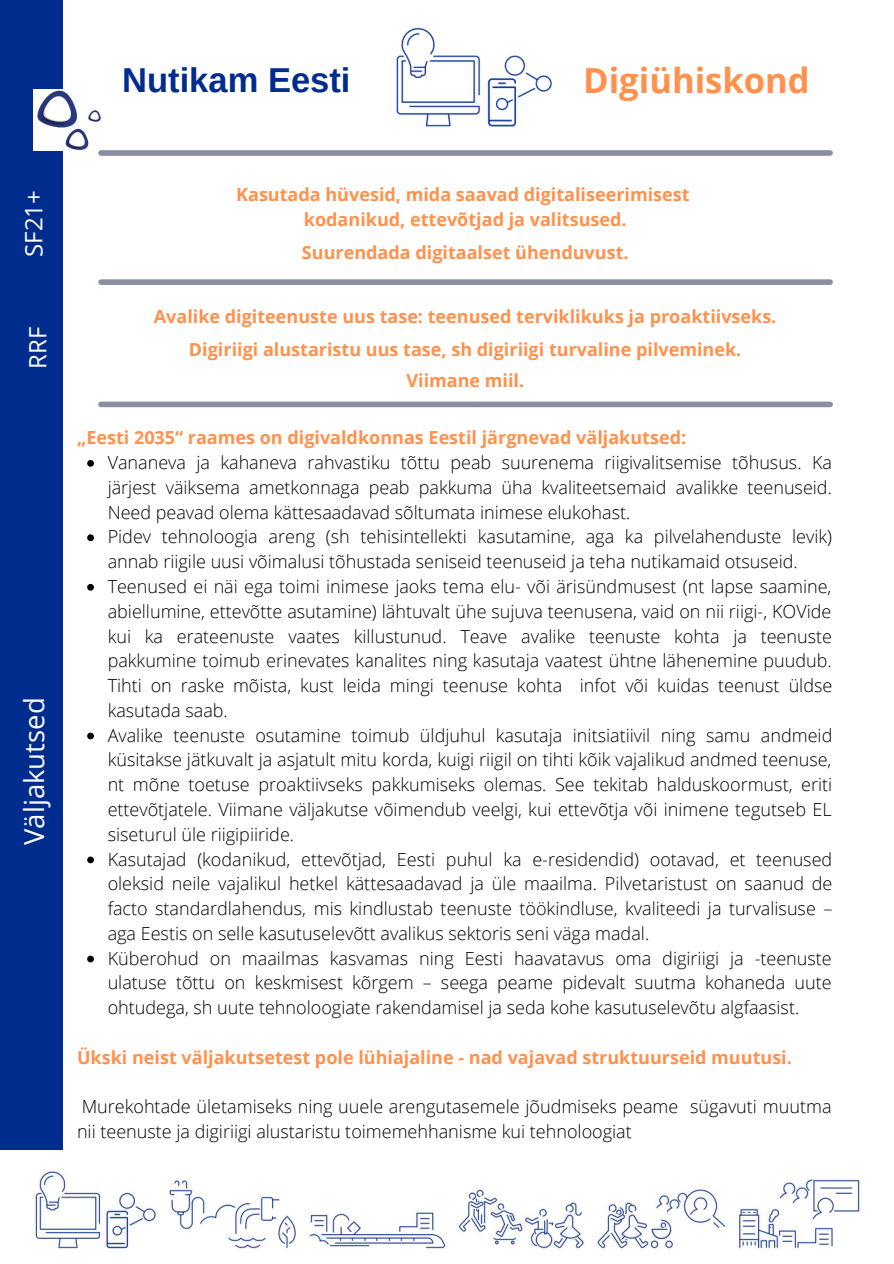
<style>
.page{position:relative;width:894px;height:1264px;background:#fff}
.page>*{position:absolute;margin:0;border:0;box-sizing:border-box;transform-origin:0 0}
.t1{font:700 34.5px "Arimo";color:#002c8e}
.t2{font:700 34.5px "Open Sans";color:#ff914d}
.t3{font:27.45px "Open Sans";color:#fff}
.t4{font:24px "Open Sans";color:#fff}
.t5{font:23.85px "Open Sans";color:#fff}
.t6{font:300 18px/24.8px "Open Sans";color:#000;text-align:justify}
.t7{font:700 18px "Open Sans";color:#ff914d}
</style>
<div class="page">
<img style="left:0;top:1149px;width:860px;height:101px">
<div style="left:0;top:0;width:63px;height:1149px;background:#002c8e"></div>
<svg style="left:87px;top:460px;width:7px;height:7px"></svg>
<svg style="left:87px;top:534px;width:7px;height:7px"></svg>
<svg style="left:87px;top:584px;width:7px;height:6px"></svg>
<svg style="left:87px;top:732px;width:7px;height:7px"></svg>
<svg style="left:87px;top:856px;width:7px;height:7px"></svg>
<svg style="left:87px;top:955px;width:7px;height:7px"></svg>
<img style="left:34px;top:90px;width:67px;height:60px">
<div style="left:101px;top:150px;width:728px;height:6px;background:#898fa0"></div>
<div style="left:101px;top:279px;width:728px;height:6px;background:#898fa0"></div>
<div style="left:101px;top:401px;width:728px;height:6px;background:#898fa0"></div>
<img style="left:396px;top:27px;width:156px;height:100px">
<p class="t1" style="left:122px;top:60px;width:230px">Nutikam Eesti</p>
<p class="t2" style="left:583px;top:56px;width:228px">Digiühiskond</p>
<p class="t4" style="left:17px;top:257px;width:68px;rotate:-90deg">SF21+</p>
<p class="t5" style="left:21px;top:369px;width:43px;rotate:-90deg">RRF</p>
<p class="t3" style="left:15px;top:844px;width:149px;rotate:-90deg">Väljakutsed</p>
<p class="t7" style="left:236px;top:182px;width:455px">Kasutada hüvesid, mida saavad digitaliseerimisest</p>
<p class="t7" style="left:304px;top:207px;width:324px">kodanikud, ettevõtjad ja valitsused.</p>
<p class="t7" style="left:302px;top:240px;width:328px">Suurendada digitaalset ühenduvust.</p>
<p class="t7" style="left:154px;top:303px;width:624px">Avalike digiteenuste uus tase: teenused terviklikuks ja proaktiivseks.</p>
<p class="t7" style="left:189px;top:337px;width:553px">Digiriigi alustaristu uus tase, sh digiriigi turvaline pilveminek.</p>
<p class="t7" style="left:406px;top:368px;width:119px">Viimane miil.</p>
<p class="t7" style="left:77px;top:425px;width:610px">„Eesti 2035“ raames on digivaldkonnas Eestil järgnevad väljakutsed:</p>
<p class="t6" style="left:108px;top:449px;width:725px">Vananeva ja kahaneva rahvastiku tõttu peab suurenema riigivalitsemise tõhusus. Ka järjest väiksema ametkonnaga peab pakkuma üha kvaliteetsemaid avalikke teenuseid.<br>Need peavad olema kättesaadavad sõltumata inimese elukohast.</p>
<p class="t6" style="left:108px;top:524px;width:725px">Pidev tehnoloogia areng (sh tehisintellekti kasutamine, aga ka pilvelahenduste levik) annab riigile uusi võimalusi tõhustada seniseid teenuseid ja teha nutikamaid otsuseid.</p>
<p class="t6" style="left:108px;top:573px;width:726px">Teenused ei näi ega toimi inimese jaoks tema elu- või ärisündmusest (nt lapse saamine, abiellumine, ettevõtte asutamine) lähtuvalt ühe sujuva teenusena, vaid on nii riigi-, KOVide kui ka erateenuste vaates killustunud. Teave avalike teenuste kohta ja teenuste pakkumine toimub erinevates kanalites ning kasutaja vaatest ühtne lähenemine puudub.<br>Tihti on raske mõista, kust leida mingi teenuse kohta infot või kuidas teenust üldse kasutada saab.</p>
<p class="t6" style="left:108px;top:722px;width:726px">Avalike teenuste osutamine toimub üldjuhul kasutaja initsiatiivil ning samu andmeid küsitakse jätkuvalt ja asjatult mitu korda, kuigi riigil on tihti kõik vajalikud andmed teenuse, nt mõne toetuse proaktiivseks pakkumiseks olemas. See tekitab halduskoormust, eriti ettevõtjatele. Viimane väljakutse võimendub veelgi, kui ettevõtja või inimene tegutseb EL siseturul üle riigipiiride.</p>
<p class="t6" style="left:108px;top:846px;width:726px">Kasutajad (kodanikud, ettevõtjad, Eesti puhul ka e-residendid) ootavad, et teenused oleksid neile vajalikul hetkel kättesaadavad ja üle maailma. Pilvetaristust on saanud de facto standardlahendus, mis kindlustab teenuste töökindluse, kvaliteedi ja turvalisuse – aga Eestis on selle kasutuselevõtt avalikus sektoris seni väga madal.</p>
<p class="t6" style="left:108px;top:945px;width:725px">Küberohud on maailmas kasvamas ning Eesti haavatavus oma digiriigi ja -teenuste ulatuse tõttu on keskmisest kõrgem – seega peame pidevalt suutma kohaneda uute ohtudega, sh uute tehnoloogiate rakendamisel ja seda kohe kasutuselevõtu algfaasist.</p>
<p class="t7" style="left:77px;top:1044px;width:716px">Ükski neist väljakutsetest pole lühiajaline - nad vajavad struktuurseid muutusi.</p>
<p class="t6" style="left:77px;top:1093px;width:755px">Murekohtade ületamiseks ning uuele arengutasemele jõudmiseks peame sügavuti muutma nii teenuste ja digiriigi alustaristu toimemehhanisme kui tehnoloogiat</p>
</div>
